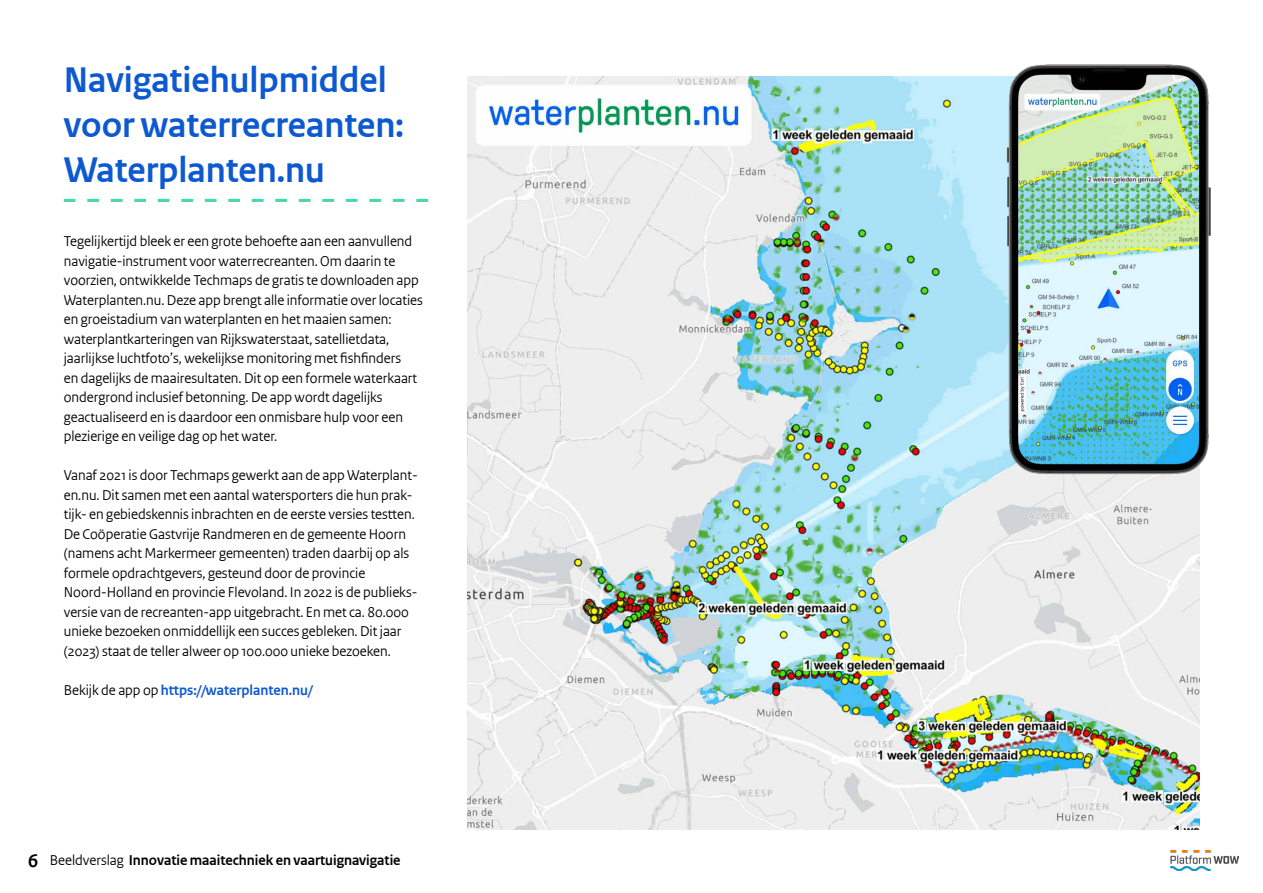
<style>
.page{position:relative;width:1263px;height:893px;background:#fff}
.page>*{position:absolute;margin:0;border:0;box-sizing:border-box;transform-origin:0 0}
.t1{font:700 37.5px/45px "Rijksoverheid Sans Heading TT";color:#0d59d0}
.t2{font:15px/19.5px "Rijksoverheid Sans Heading TT";color:#000}
.t3{font:700 15px "Rijksoverheid Sans Heading TT";color:#000}
.t4{font:700 15px "Rijksoverheid Sans Heading TT";color:#0d59d0}
.s1{font-weight:400;color:#000}
.s2{font-size:19.5px}
.s3{font-weight:400}
</style>
<div class="page">
<img style="left:468px;top:77px;width:731px;height:752px">
<svg style="left:64px;top:199px;width:364px;height:3px"></svg>
<img style="left:1006px;top:64px;width:205px;height:410px">
<img style="left:1170px;top:850px;width:68px;height:20px">
<h1 class="t1" style="left:64px;top:58px;width:341px">Navigatiehulpmiddel voor waterrecreanten:<br>Waterplanten.nu</h1>
<p class="t2" style="left:64px;top:232px;width:361px">Tegelijkertijd bleek er een grote behoefte aan een aanvullend navigatie-instrument voor waterrecreanten. Om daarin te voorzien, ontwikkelde Techmaps de gratis te downloaden app Waterplanten.nu. Deze app brengt alle informatie over locaties en groeistadium van waterplanten en het maaien samen: waterplantkarteringen van Rijkswaterstaat, satellietdata, jaarlijkse luchtfoto’s, wekelijkse monitoring met fishfinders<br>en dagelijks de maairesultaten. Dit op een formele waterkaart ondergrond inclusief betonning. De app wordt dagelijks geactualiseerd en is daardoor een onmisbare hulp voor een plezierige en veilige dag op het water.</p>
<p class="t2" style="left:64px;top:466px;width:354px">Vanaf 2021 is door Techmaps gewerkt aan de app Waterplant&shy;en.nu. Dit samen met een aantal watersporters die hun prak&shy;tijk- en gebiedskennis inbrachten en de eerste versies testten.<br>De Coöperatie Gastvrije Randmeren en de gemeente Hoorn (namens acht Markermeer gemeenten) traden daarbij op als formele opdrachtgevers, gesteund door de provincie Noord-Holland en provincie Flevoland. In 2022 is de publieks&shy;versie van de recreanten-app uitgebracht. En met ca. 80.000 unieke bezoeken onmiddellijk een succes gebleken. Dit jaar (2023) staat de teller alweer op 100.000 unieke bezoeken.</p>
<p class="t4" style="left:64px;top:682px;width:250px"><span class="s1">Bekijk de app op</span> https://waterplanten.nu/</p>
<p class="t3" style="left:28px;top:852px;width:374px"><span class="s2">6</span> <span class="s3">Beeldverslag</span> Innovatie maaitechniek en vaartuignavigatie</p>
</div>
